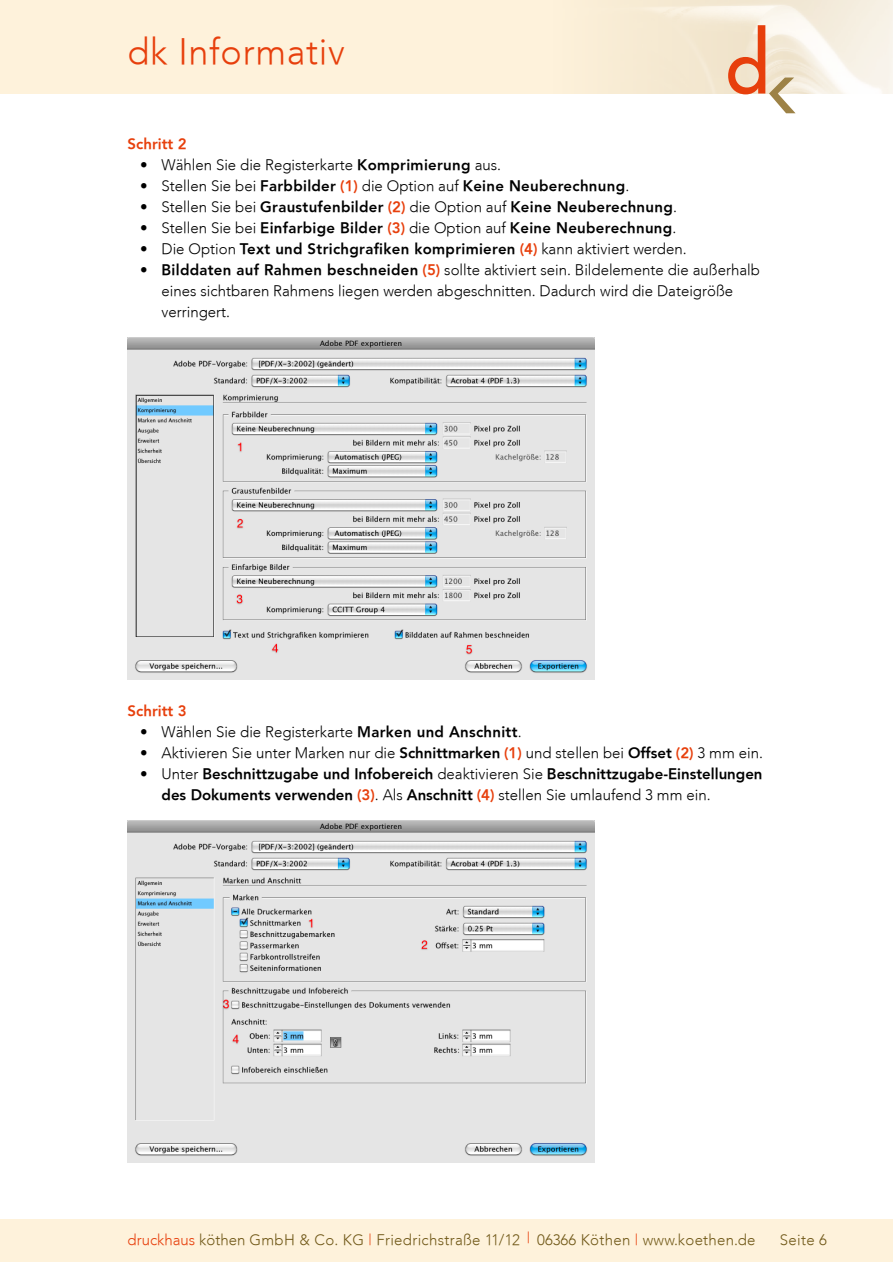
<style>
.page{position:relative;width:893px;height:1263px;background:#fff}
.page>*{position:absolute;margin:0;border:0;box-sizing:border-box;transform-origin:0 0}
.t1{font:300 36px "Avenir";letter-spacing:.02em;color:#e73f0c}
.t2{font:300 15px/21px "Avenir";color:#000}
.t3{font:800 15px "Avenir";letter-spacing:.02em;color:#000}
.t4{font:800 15px/21px "Avenir";color:#000}
.t5{font:300 15px "Avenir";letter-spacing:.02em;color:#715919}
.t6{font:800 15px "Avenir";color:#e73f0c}
.s1{font-weight:800}
.s2{font-weight:300}
.s3{color:#e73f0c}
.s4{font-weight:800;color:#e73f0c}
</style>
<div class="page">
<div style="left:0;top:0;width:893px;height:94px;background:#fef2db"></div>
<img style="left:660px;top:0;width:233px;height:94px">
<div style="left:0;top:1220px;width:893px;height:42px;background:#fef2db"></div>
<svg style="left:728px;top:25px;width:68px;height:88px"></svg>
<img style="left:128px;top:338px;width:466px;height:341px">
<img style="left:128px;top:821px;width:466px;height:341px">
<h1 class="t1" style="left:128px;top:30px;width:219px">dk Informativ</h1>
<p class="t6" style="left:128px;top:134px;width:61px">Schritt 2</p>
<p class="t2" style="left:140px;top:154px;width:362px">• Wählen Sie die Registerkarte <span class="s1">Komprimierung</span> aus.</p>
<p class="t3" style="left:140px;top:176px;width:491px"><span class="s2">• Stellen Sie bei</span> Farbbilder <span class="s3">(1)</span> <span class="s2">die Option auf</span> Keine Neuberechnung<span class="s2">.</span></p>
<p class="t3" style="left:140px;top:197px;width:538px"><span class="s2">• Stellen Sie bei</span> Graustufenbilder <span class="s3">(2)</span> <span class="s2">die Option auf</span> Keine Neuberechnung<span class="s2">.</span></p>
<p class="t3" style="left:140px;top:218px;width:538px"><span class="s2">• Stellen Sie bei</span> Einfarbige Bilder <span class="s3">(3)</span> <span class="s2">die Option auf</span> Keine Neuberechnung<span class="s2">.</span></p>
<p class="t3" style="left:140px;top:239px;width:548px"><span class="s2">• Die Option</span> Text und Strichgrafiken komprimieren <span class="s3">(4)</span> <span class="s2">kann aktiviert werden.</span></p>
<p class="t2" style="left:162px;top:259px;width:600px;text-indent:-21px"><span class="s1">• Bilddaten auf Rahmen beschneiden</span> <span class="s4">(5)</span> sollte aktiviert sein. Bildelemente die außerhalb eines sichtbaren Rahmens liegen werden abgeschnitten. Dadurch wird die Dateigröße verringert.</p>
<p class="t6" style="left:128px;top:701px;width:61px">Schritt 3</p>
<p class="t2" style="left:140px;top:721px;width:383px">• Wählen Sie die Registerkarte <span class="s1">Marken und Anschnitt</span>.</p>
<p class="t2" style="left:140px;top:742px;width:624px">• Aktivieren Sie unter Marken nur die <span class="s1">Schnittmarken</span> <span class="s4">(1)</span> und stellen bei <span class="s1">Offset</span> <span class="s4">(2)</span> 3 mm ein.</p>
<p class="t4" style="left:162px;top:763px;width:602px;text-indent:-21px"><span class="s2">• Unter</span> Beschnittzugabe und Infobereich <span class="s2">deaktivieren Sie</span> Beschnittzugabe-Einstellungen des Dokuments verwenden <span class="s3">(3)</span><span class="s2">. Als</span> Anschnitt <span class="s3">(4)</span> <span class="s2">stellen Sie umlaufend 3 mm ein.</span></p>
<p class="t5" style="left:128px;top:1231px;width:629px"><span class="s3">druckhaus</span> köthen GmbH &amp; Co. KG <span class="s3">|</span> Friedrichstraße 11/12 <span class="s3">|</span> 06366 Köthen <span class="s3">|</span> www.koethen.de</p>
<p class="t5" style="left:780px;top:1231px;width:49px">Seite 6</p>
</div>
